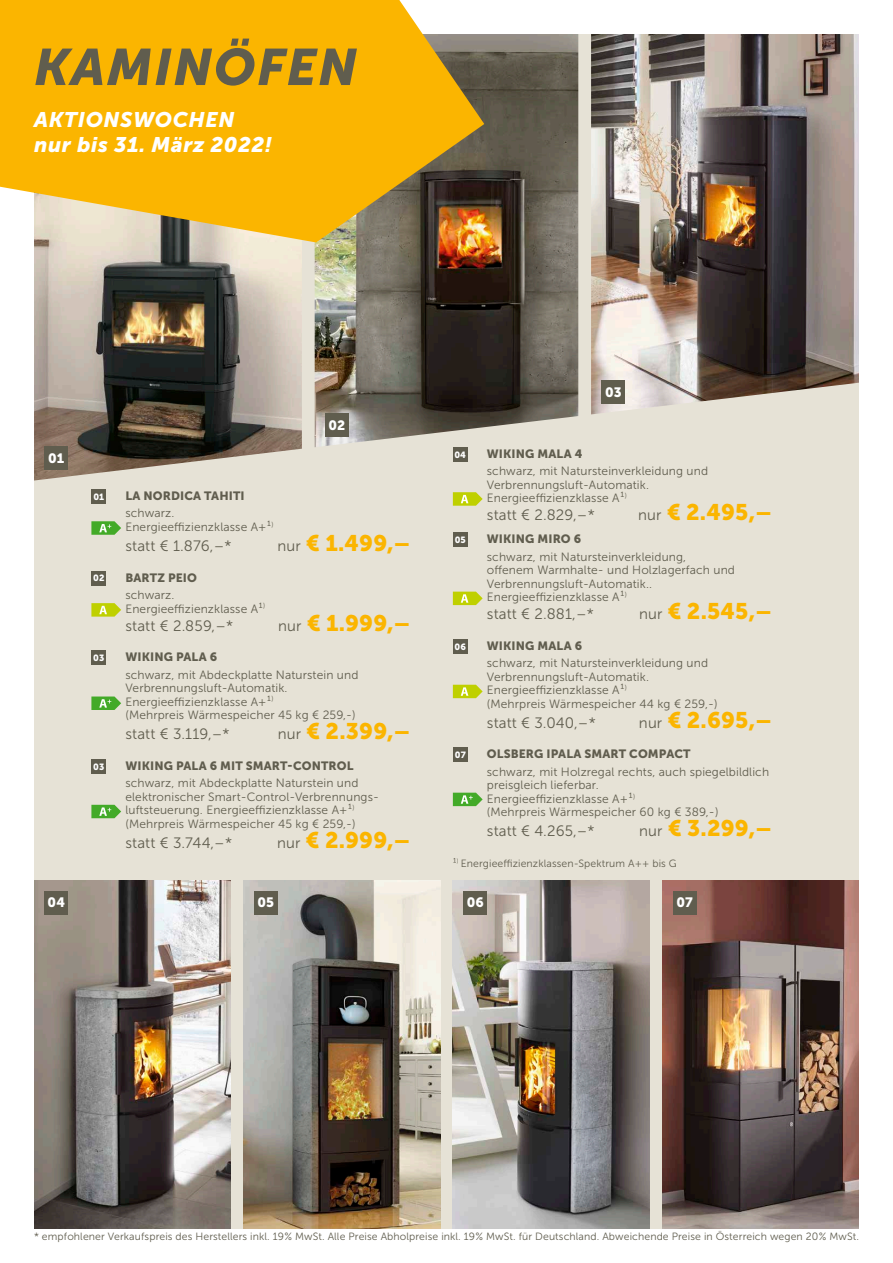
<style>
.page{position:relative;width:893px;height:1263px;background:#fff}
.page>*{position:absolute;margin:0;border:0;box-sizing:border-box;transform-origin:0 0}
.t1{font:italic 51px "Museo Sans 900";letter-spacing:.03em;color:#605d4e}
.t2{font:22.5px "Museo Sans 900";letter-spacing:.01em;color:#fbb500}
.t3{font:italic 21px/25.2px "Museo Sans 900";letter-spacing:.03em;color:#fff}
.t4{font:15px "Museo Sans 300";letter-spacing:.01em;color:#605d4e}
.t5{font:13.5px "Museo Sans 900";letter-spacing:.005em;color:#fff}
.t6{font:12px/13.5px "Museo Sans 300";letter-spacing:.01em;color:#605d4e}
.t7{font:12px "Museo Sans 900";letter-spacing:.01em;color:#605d4e}
.t8{font:10.5px "Museo Sans 300";letter-spacing:.01em;color:#605d4e}
.t9{font:9px "Museo Sans 900";letter-spacing:.005em;color:#fff}
.s1{font-family:"Museo Sans 300";font-size:15px;color:#605d4e}
</style>
<div class="page">
<div style="left:34px;top:34px;width:825px;height:1195px;background:#e6e2d6"></div>
<img style="left:662px;top:880px;width:197px;height:349px">
<img style="left:243px;top:880px;width:197px;height:349px">
<img style="left:34px;top:880px;width:197px;height:349px">
<img style="left:34px;top:242px;width:268px;height:238px">
<img style="left:591px;top:34px;width:268px;height:380px">
<img style="left:453px;top:880px;width:196px;height:349px">
<img style="left:315px;top:34px;width:263px;height:413px">
<div style="left:453px;top:447px;width:15px;height:15px;background:#605d4e"></div>
<div style="left:453px;top:532px;width:15px;height:15px;background:#605d4e"></div>
<div style="left:453px;top:639px;width:15px;height:15px;background:#605d4e"></div>
<div style="left:453px;top:747px;width:15px;height:15px;background:#605d4e"></div>
<div style="left:91px;top:489px;width:15px;height:15px;background:#605d4e"></div>
<div style="left:91px;top:571px;width:15px;height:14px;background:#605d4e"></div>
<div style="left:91px;top:650px;width:15px;height:15px;background:#605d4e"></div>
<div style="left:91px;top:759px;width:15px;height:15px;background:#605d4e"></div>
<svg style="left:453px;top:793px;width:30px;height:13px"></svg>
<svg style="left:91px;top:521px;width:30px;height:14px"></svg>
<svg style="left:91px;top:696px;width:30px;height:14px"></svg>
<svg style="left:91px;top:805px;width:30px;height:13px"></svg>
<svg style="left:91px;top:603px;width:30px;height:14px"></svg>
<svg style="left:453px;top:685px;width:30px;height:13px"></svg>
<svg style="left:453px;top:492px;width:30px;height:14px"></svg>
<svg style="left:453px;top:592px;width:30px;height:13px"></svg>
<svg style="left:0;top:0;width:484px;height:242px;fill:#fbb500"></svg>
<div style="left:45px;top:447px;width:23px;height:23px;background:#605d4e"></div>
<div style="left:325px;top:413px;width:24px;height:24px;background:#605d4e"></div>
<div style="left:602px;top:380px;width:23px;height:24px;background:#605d4e"></div>
<div style="left:673px;top:891px;width:23px;height:23px;background:#605d4e"></div>
<div style="left:463px;top:891px;width:24px;height:23px;background:#605d4e"></div>
<div style="left:254px;top:891px;width:23px;height:23px;background:#605d4e"></div>
<div style="left:45px;top:891px;width:23px;height:23px;background:#605d4e"></div>
<h1 class="t1" style="left:34px;top:38px;width:325px">KAMINÖFEN</h1>
<h3 class="t3" style="left:34px;top:107px;width:240px">AKTIONSWOCHEN nur bis 31. März 2022!</h3>
<p class="t5" style="left:48px;top:451px;width:18px">01</p>
<p class="t5" style="left:329px;top:417px;width:18px">02</p>
<p class="t9" style="left:93px;top:492px;width:12px">01</p>
<p class="t7" style="left:125px;top:489px;width:121px">LA NORDICA TAHITI</p>
<p class="t6" style="left:125px;top:507px;width:150px">schwarz.<br>Energieeffizienzklasse A+ ¹<sup>)</sup></p>
<p class="t4" style="left:125px;top:538px;width:108px">statt € 1.876,–*</p>
<h2 class="t2" style="left:277px;top:530px;width:134px"><span class="s1">nur</span> € 1.499,–</h2>
<p class="t9" style="left:93px;top:573px;width:13px">02</p>
<p class="t7" style="left:125px;top:570px;width:73px">BARTZ PEIO</p>
<p class="t6" style="left:125px;top:588px;width:141px">schwarz.<br>Energieeffizienzklasse A ¹<sup>)</sup></p>
<p class="t4" style="left:125px;top:617px;width:109px">statt € 2.859,–*</p>
<h2 class="t2" style="left:278px;top:610px;width:134px"><span class="s1">nur</span> € 1.999,–</h2>
<p class="t9" style="left:93px;top:653px;width:13px">03</p>
<p class="t7" style="left:125px;top:650px;width:93px">WIKING PALA 6</p>
<p class="t6" style="left:125px;top:668px;width:234px">schwarz, mit Abdeckplatte Naturstein und Verbrennungsluft-Automatik.<br>Energieeffizienzklasse A+ ¹<sup>)<br></sup>(Mehrpreis Wärmespeicher 45 kg € 259,-)</p>
<p class="t4" style="left:125px;top:726px;width:106px">statt € 3.119,–*</p>
<h2 class="t2" style="left:278px;top:718px;width:134px"><span class="s1">nur</span> € 2.399,–</h2>
<p class="t9" style="left:93px;top:761px;width:13px">03</p>
<p class="t7" style="left:125px;top:759px;width:230px">WIKING PALA 6 MIT SMART-CONTROL</p>
<p class="t6" style="left:125px;top:776px;width:253px">schwarz, mit Abdeckplatte Naturstein und elektronischer Smart-Control-Verbrennungs&shy;luftsteuerung. Energieeffizienzklasse A+ ¹<sup>) </sup>(Mehrpreis Wärmespeicher 45 kg € 259,-)</p>
<p class="t4" style="left:125px;top:834px;width:108px">statt € 3.744,–*</p>
<h2 class="t2" style="left:277px;top:827px;width:135px"><span class="s1">nur</span> € 2.999,–</h2>
<p class="t5" style="left:605px;top:384px;width:18px">03</p>
<p class="t9" style="left:454px;top:449px;width:13px">04</p>
<p class="t7" style="left:487px;top:446px;width:97px">WIKING MALA 4</p>
<p class="t6" style="left:487px;top:464px;width:223px">schwarz, mit Natursteinverkleidung und<br>Verbrennungsluft-Automatik.<br>Energieeffizienzklasse A ¹<sup>)</sup></p>
<p class="t4" style="left:487px;top:507px;width:109px">statt € 2.829,–*</p>
<h2 class="t2" style="left:638px;top:499px;width:135px"><span class="s1">nur</span> € 2.495,–</h2>
<p class="t9" style="left:455px;top:535px;width:13px">05</p>
<p class="t7" style="left:487px;top:532px;width:96px">WIKING MIRO 6</p>
<p class="t6" style="left:487px;top:550px;width:250px">schwarz, mit Natursteinverkleidung, offenem Warmhalte- und Holzlagerfach und Verbrennungsluft-Automatik..<br>Energieeffizienzklasse A ¹<sup>)</sup></p>
<p class="t4" style="left:487px;top:606px;width:109px">statt € 2.881,–*</p>
<h2 class="t2" style="left:639px;top:598px;width:134px"><span class="s1">nur</span> € 2.545,–</h2>
<p class="t9" style="left:455px;top:641px;width:13px">06</p>
<p class="t7" style="left:487px;top:638px;width:97px">WIKING MALA 6</p>
<p class="t6" style="left:487px;top:656px;width:232px">schwarz, mit Natursteinverkleidung und Verbrennungsluft-Automatik.<br>Energieeffizienzklasse A ¹<sup>)<br></sup>(Mehrpreis Wärmespeicher 44 kg € 259,-)</p>
<p class="t4" style="left:487px;top:714px;width:110px">statt € 3.040,–*</p>
<h2 class="t2" style="left:639px;top:707px;width:134px"><span class="s1">nur</span> € 2.695,–</h2>
<p class="t9" style="left:455px;top:750px;width:12px">07</p>
<p class="t7" style="left:487px;top:747px;width:205px">OLSBERG IPALA SMART COMPACT</p>
<p class="t6" style="left:487px;top:765px;width:284px">schwarz, mit Holzregal rechts, auch spiegelbildlich preisgleich lieferbar.<br>Energieeffizienzklasse A+ ¹<sup>)<br></sup>(Mehrpreis Wärmespeicher 60 kg € 389,-)</p>
<p class="t4" style="left:487px;top:823px;width:109px">statt € 4.265,–*</p>
<h2 class="t2" style="left:639px;top:816px;width:134px"><span class="s1">nur</span> € 3.299,–</h2>
<p class="t8" style="left:453px;top:858px;width:225px">¹<sup>)</sup> Energieeffizienzklassen-Spektrum A++ bis G</p>
<p class="t5" style="left:48px;top:895px;width:19px">04</p>
<p class="t5" style="left:257px;top:895px;width:18px">05</p>
<p class="t5" style="left:467px;top:895px;width:19px">06</p>
<p class="t5" style="left:676px;top:895px;width:18px">07</p>
<p class="t8" style="left:34px;top:1230px;width:826px">* empfohlener Verkaufspreis des Herstellers inkl. 19 % MwSt. Alle Preise Abholpreise inkl. 19 % MwSt. für Deutschland. Abweichende Preise in Österreich wegen 20 % MwSt.</p>
</div>
